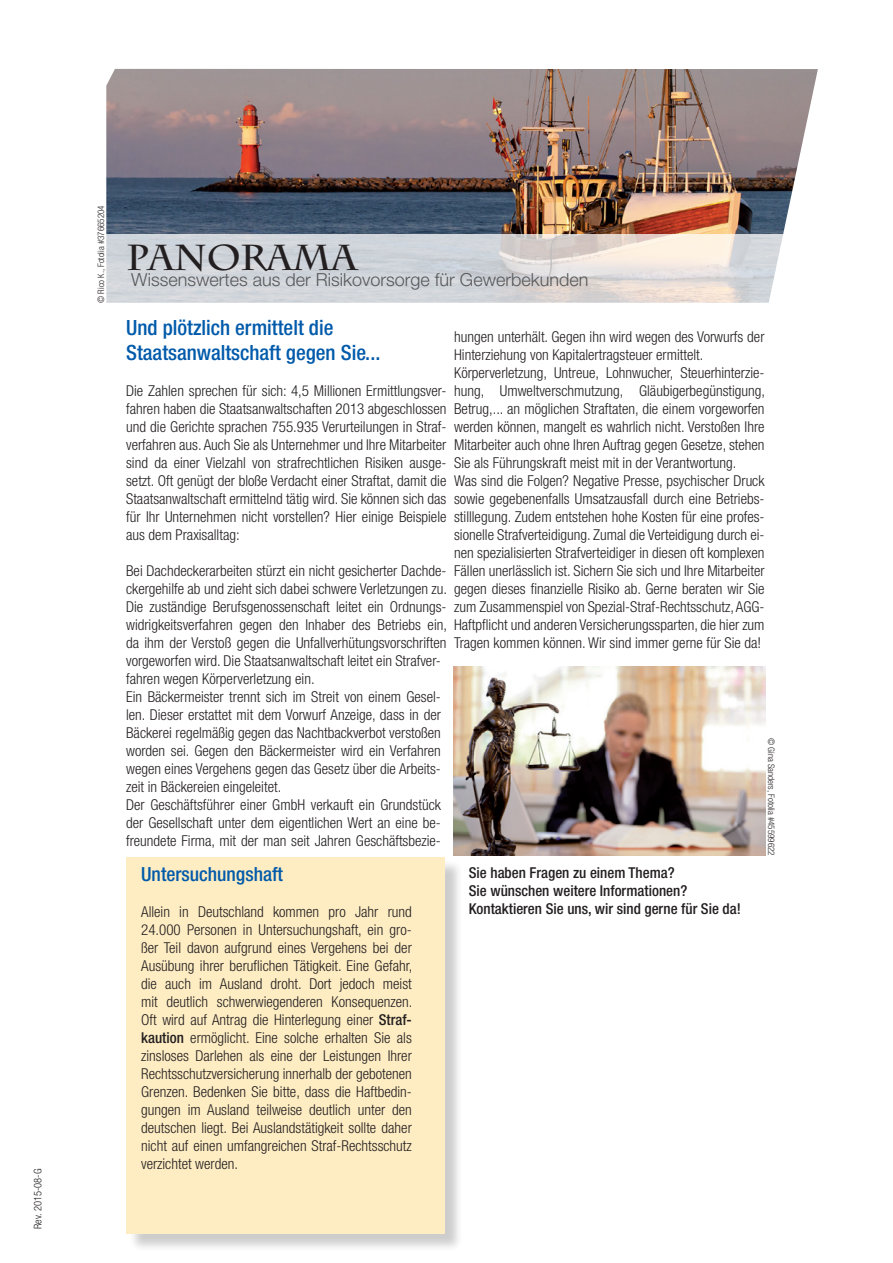
<style>
.page{position:relative;width:893px;height:1263px;background:#fff}
.page>*{position:absolute;margin:0;border:0;box-sizing:border-box;transform-origin:0 0}
.t1{font:700 36px "Charlemagne Std";color:#231f20}
.t2{font:500 condensed 21px/25.2px "Helvetica Neue LT Std";color:#015aaa}
.t3{font:500 condensed 19.5px "Helvetica Neue LT Std";color:#015aaa}
.t4{font:300 18px "Helvetica Neue LT Std";color:#57585a}
.t5{font:300 condensed 15px/18px "Helvetica Neue LT Std";color:#231f20;text-align:justify}
.t6{font:500 condensed 15px/18px "Helvetica Neue LT Std";color:#231f20}
.t7{font:300 condensed 10.5px "Helvetica Neue LT Std";color:#231f20}
.t8{font:300 condensed 9px "Helvetica Neue LT Std";color:#231f20}
.s1{font-weight:500}
</style>
<div class="page">
<div style="left:128px;top:859px;width:336px;height:393px;background:#231f20;opacity:.75"></div>
<div style="left:126px;top:857px;width:319px;height:376px;background:#feedc3"></div>
<img style="left:106px;top:69px;width:615px;height:166px">
<svg style="left:106px;top:235px;width:615px;height:68px;background:#d7d7d9"></svg>
<svg style="left:721px;top:69px;width:97px;height:234px"></svg>
<img style="left:454px;top:666px;width:311px;height:190px">
<p class="t7" style="left:32px;top:1229px;width:62px;rotate:-90deg">Rev. 2015-08-G</p>
<p class="t8" style="left:96px;top:303px;width:99px;rotate:-90deg">© Rico K., Fotolia #37665204</p>
<h1 class="t1" style="left:126px;top:237px;width:233px">PANORAMA</h1>
<p class="t4" style="left:131px;top:268px;width:459px">Wissenswertes aus der Risikovorsorge für Gewerbekunden</p>
<h2 class="t2" style="left:126px;top:315px;width:256px">Und plötzlich ermittelt die<br>Staatsanwaltschaft gegen Sie...</h2>
<p class="t5" style="left:126px;top:382px;width:322px">Die Zahlen sprechen für sich: 4,5 Millionen Ermittlungsver&shy;fahren haben die Staatsanwaltschaften 2013 abgeschlossen und die Gerichte sprachen 755.935 Verurteilungen in Straf&shy;verfahren aus. Auch Sie als Unternehmer und Ihre Mitarbeiter sind da einer Vielzahl von strafrechtlichen Risiken ausge&shy;setzt. Oft genügt der bloße Verdacht einer Straftat, damit die Staatsanwaltschaft ermittelnd tätig wird. Sie können sich das für Ihr Unternehmen nicht vorstellen? Hier einige Beispiele aus dem Praxisalltag:</p>
<p class="t5" style="left:126px;top:562px;width:322px;text-align:left">Bei Dachdeckerarbeiten stürzt ein nicht gesicherter Dachde&shy;ckergehilfe ab und zieht sich dabei schwere Verletzungen zu.<br>Die zuständige Berufsgenossenschaft leitet ein Ordnungs&shy;widrigkeitsverfahren gegen den Inhaber des Betriebs ein, da ihm der Verstoß gegen die Unfallverhütungsvorschriften vorgeworfen wird. Die Staatsanwaltschaft leitet ein Strafver&shy;fahren wegen Körperverletzung ein.<br>Ein Bäckermeister trennt sich im Streit von einem Gesel&shy;len. Dieser erstattet mit dem Vorwurf Anzeige, dass in der Bäckerei regelmäßig gegen das Nachtbackverbot verstoßen worden sei. Gegen den Bäckermeister wird ein Verfahren wegen eines Vergehens gegen das Gesetz über die Arbeits&shy;zeit in Bäckereien eingeleitet.<br>Der Geschäftsführer einer GmbH verkauft ein Grundstück der Gesellschaft unter dem eigentlichen Wert an eine be&shy;freundete Firma, mit der man seit Jahren Geschäftsbezie-</p>
<p class="t5" style="left:454px;top:328px;width:312px;text-align:left">hungen unterhält. Gegen ihn wird wegen des Vorwurfs der Hinterziehung von Kapitalertragsteuer ermittelt.<br>Körperverletzung, Untreue, Lohnwucher, Steuerhinterzie&shy;hung, Umweltverschmutzung, Gläubigerbegünstigung, Betrug,... an möglichen Straftaten, die einem vorgeworfen werden können, mangelt es wahrlich nicht. Verstoßen Ihre Mitarbeiter auch ohne Ihren Auftrag gegen Gesetze, stehen Sie als Führungskraft meist mit in der Verantwortung.<br>Was sind die Folgen? Negative Presse, psychischer Druck sowie gegebenenfalls Umsatzausfall durch eine Betriebs&shy;stilllegung. Zudem entstehen hohe Kosten für eine profes&shy;sionelle Strafverteidigung. Zumal die Verteidigung durch ei&shy;nen spezialisierten Strafverteidiger in diesen oft komplexen Fällen unerlässlich ist. Sichern Sie sich und Ihre Mitarbeiter gegen dieses finanzielle Risiko ab. Gerne beraten wir Sie zum Zusammenspiel von Spezial-Straf-Rechtsschutz, AGG-Haftpflicht und anderen Versicherungssparten, die hier zum Tragen kommen können. Wir sind immer gerne für Sie da!</p>
<p class="t8" style="left:777px;top:738px;width:119px;rotate:90deg">© Gina Sanders, Fotolia #45599622</p>
<h3 class="t3" style="left:141px;top:862px;width:143px">Untersuchungshaft</h3>
<p class="t5" style="left:141px;top:902px;width:273px">Allein in Deutschland kommen pro Jahr rund 24.000 Personen in Untersuchungshaft, ein gro&shy;ßer Teil davon aufgrund eines Vergehens bei der Ausübung ihrer beruflichen Tätigkeit. Eine Gefahr, die auch im Ausland droht. Dort jedoch meist mit deutlich schwerwiegenderen Konsequenzen.<br>Oft wird auf Antrag die Hinterlegung einer <span class="s1">Straf&shy;kaution</span> ermöglicht. Eine solche erhalten Sie als zinsloses Darlehen als eine der Leistungen Ihrer Rechtsschutzversicherung innerhalb der gebotenen Grenzen. Bedenken Sie bitte, dass die Haftbedin&shy;gungen im Ausland teilweise deutlich unter den deutschen liegt. Bei Auslandstätigkeit sollte daher nicht auf einen umfangreichen Straf-Rechtsschutz verzichtet werden.</p>
<p class="t6" style="left:469px;top:863px;width:274px">Sie haben Fragen zu einem Thema?<br>Sie wünschen weitere Informationen?<br>Kontaktieren Sie uns, wir sind gerne für Sie da!</p>
</div>
